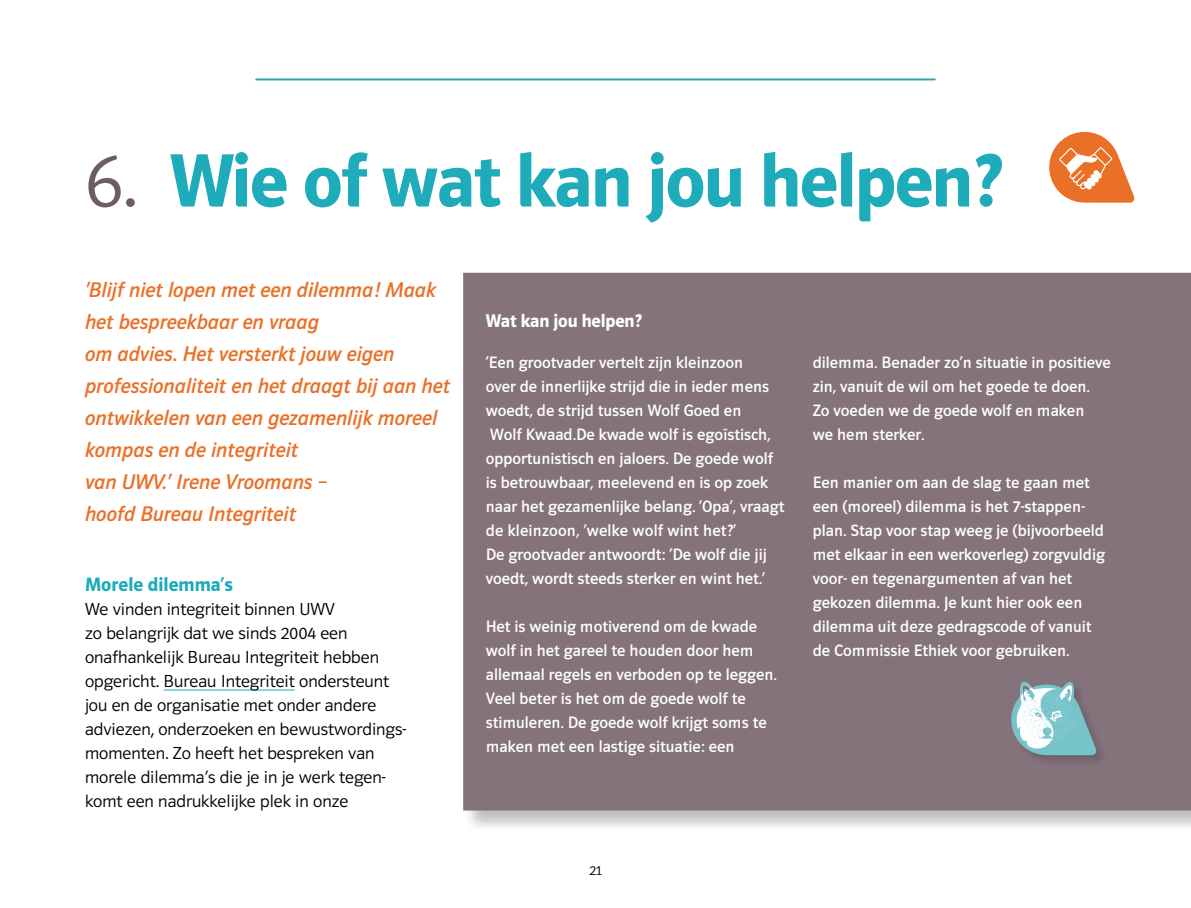
<style>
.page{position:relative;width:1191px;height:908px;background:#fff}
.page>*{position:absolute;margin:0;border:0;box-sizing:border-box;transform-origin:0 0}
.t1{font:700 78px "UWV Sans 2010";letter-spacing:-.02em;color:#1eabba}
.t2{font:italic 22px/32px "UWV Sans 2010";color:#ea7027}
.t3{font:700 20px "UWV Sans 2010";color:#1eabba}
.t4{font:700 19px "UWV Sans 2010";letter-spacing:-.01em;color:#fff}
.t5{font:300 18px/24px "UWV Sans 2010";color:#000}
.t6{font:17px/24px "UWV Sans 2010";color:#fff}
.t7{font:300 14px "UWV Sans 2010";color:#000}
.s1{font-weight:300;color:#6d5c67}
</style>
<div class="page">
<hr style="left:164px;top:689px;width:131px;height:1px;background:#1eabba">
<div style="left:463px;top:273px;width:728px;height:559px;background:#000;opacity:.25"></div>
<div style="left:463px;top:272px;width:728px;height:538px;background:#85737c"></div>
<div style="left:1010px;top:681px;width:97px;height:85px;background:#000;opacity:.15"></div>
<svg style="left:1006px;top:671px;width:91px;height:83px"></svg>
<svg style="left:1049px;top:132px;width:85px;height:70px"></svg>
<hr style="left:256px;top:78px;width:678px;height:2px;background:#2fa5ad">
<h1 class="t1" style="left:85px;top:139px;width:918px"><span class="s1">6.</span> Wie of wat kan jou helpen?</h1>
<p class="t2" style="left:85px;top:273px;width:367px">‘Blijf niet lopen met een dilemma! Maak het bespreekbaar en vraag<br>om advies. Het versterkt jouw eigen professionaliteit en het draagt bij aan het ontwikkelen van een gezamenlijk moreel kompas en de integriteit<br>van UWV.’ Irene Vroomans –<br>hoofd Bureau Integriteit</p>
<p class="t3" style="left:85px;top:573px;width:149px">Morele dilemma’s</p>
<p class="t5" style="left:85px;top:597px;width:323px">We vinden integriteit binnen UWV<br>zo belangrijk dat we sinds 2004 een onafhankelijk Bureau Integriteit hebben opgericht. Bureau Integriteit ondersteunt jou en de organisatie met onder andere adviezen, onderzoeken en bewustwordings&shy;momenten. Zo heeft het bespreken van morele dilemma’s die je in je werk tegen-- komt een nadrukkelijke plek in onze</p>
<p class="t4" style="left:486px;top:310px;width:158px">Wat kan jou helpen?</p>
<p class="t6" style="left:486px;top:350px;width:300px">‘Een grootvader vertelt zijn kleinzoon<br>over de innerlijke strijd die in ieder mens woedt, de strijd tussen Wolf Goed en<br>Wolf Kwaad.De kwade wolf is egoïstisch, opportunistisch en jaloers. De goede wolf is betrouwbaar, meelevend en is op zoek naar het gezamenlijke belang. ‘Opa’, vraagt de kleinzoon, ‘welke wolf wint het?’<br>De grootvader antwoordt: ‘De wolf die jij voedt, wordt steeds sterker en wint het.’</p>
<p class="t6" style="left:486px;top:614px;width:292px">Het is weinig motiverend om de kwade wolf in het gareel te houden door hem allemaal regels en verboden op te leggen.<br>Veel beter is het om de goede wolf te stimuleren. De goede wolf krijgt soms te maken met een lastige situatie: een</p>
<p class="t6" style="left:813px;top:350px;width:299px">dilemma. Benader zo’n situatie in positieve zin, vanuit de wil om het goede te doen.<br>Zo voeden we de goede wolf en maken<br>we hem sterker.</p>
<p class="t6" style="left:813px;top:470px;width:294px">Een manier om aan de slag te gaan met een (moreel) dilemma is het 7-stappen&shy;plan. Stap voor stap weeg je (bijvoorbeeld met elkaar in een werkoverleg) zorgvuldig voor- en tegenargumenten af van het gekozen dilemma. Je kunt hier ook een dilemma uit deze gedragscode of vanuit de Commissie Ethiek voor gebruiken.</p>
<p class="t7" style="left:589px;top:862px;width:14px">21</p>
</div>
